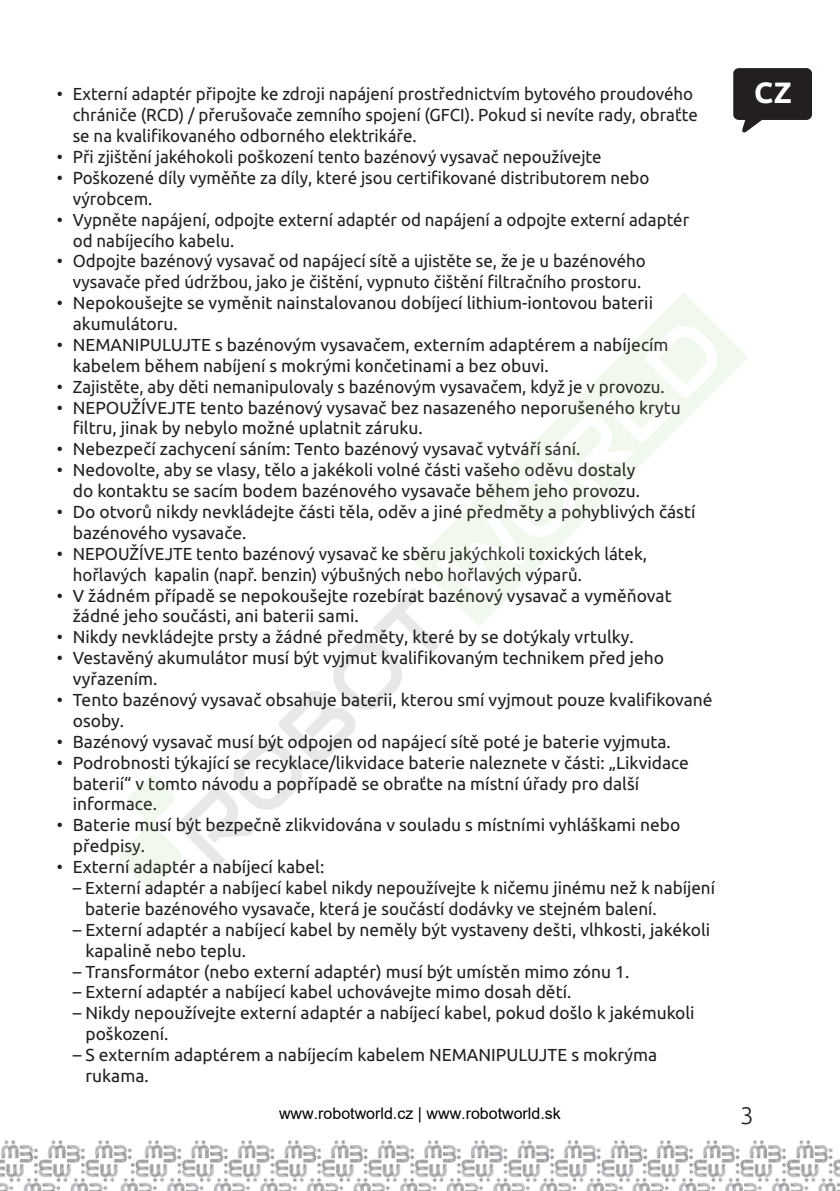
<style>
.page{position:relative;width:840px;height:1191px;background:#fff}
.page>*{position:absolute;margin:0;border:0;box-sizing:border-box;transform-origin:0 0}
.t1{font:700 29.4px "Ubuntu";color:#fff}
.t2{font:300 24px "Ubuntu";color:#231f20}
.t3{font:17.4px/20.8px "Ubuntu";color:#231f20}
.t4{font:16px "Arial";color:#000}
</style>
<div class="page">
<img style="left:159px;top:1140px;width:431px;height:51px">
<img style="left:0;top:1140px;width:159px;height:51px">
<img style="left:590px;top:1140px;width:249px;height:51px">
<svg style="left:733px;top:68px;width:79px;height:65px"></svg>
<svg style="left:660px;top:293px;width:87px;height:85px"></svg>
<svg style="left:119px;top:316px;width:608px;height:572px"></svg>
<p class="t3" style="left:57px;top:83px;width:637px">• Externí adaptér připojte ke zdroji napájení prostřednictvím bytového proudového</p>
<h1 class="t1" style="left:753px;top:75px;width:39px">CZ</h1>
<p class="t3" style="left:73px;top:104px;width:626px">chrániče (RCD) / přerušovače zemního spojení (GFCI). Pokud si nevíte rady, obraťte se na kvalifikovaného odborného elektrikáře.</p>
<p class="t3" style="left:57px;top:146px;width:546px">• Při zjištění jakéhokoli poškození tento bazénový vysavač nepoužívejte</p>
<p class="t3" style="left:73px;top:167px;width:578px;text-indent:-16px">• Poškozené díly vyměňte za díly, které jsou certifikované distributorem nebo výrobcem.</p>
<p class="t3" style="left:73px;top:208px;width:617px;text-indent:-16px">• Vypněte napájení, odpojte externí adaptér od napájení a odpojte externí adaptér od nabíjecího kabelu.</p>
<p class="t3" style="left:57px;top:250px;width:590px;text-align:right">• Odpojte bazénový vysavač od napájecí sítě a ujistěte se, že je u bazénového vysavače před údržbou, jako je čištění, vypnuto čištění filtračního prostoru.</p>
<p class="t3" style="left:73px;top:292px;width:581px;text-indent:-16px">• Nepokoušejte se vyměnit nainstalovanou dobíjecí lithium-iontovou baterii akumulátoru.</p>
<p class="t3" style="left:73px;top:334px;width:597px;text-indent:-16px">• NEMANIPULUJTE s bazénovým vysavačem, externím adaptérem a nabíjecím kabelem během nabíjení s mokrými končetinami a bez obuvi.</p>
<p class="t3" style="left:57px;top:375px;width:609px">• Zajistěte, aby děti nemanipulovaly s bazénovým vysavačem, když je v provozu.</p>
<p class="t3" style="left:73px;top:396px;width:609px;text-indent:-16px">• NEPOUŽÍVEJTE tento bazénový vysavač bez nasazeného neporušeného krytu filtru, jinak by nebylo možné uplatnit záruku.</p>
<p class="t3" style="left:57px;top:438px;width:525px">• Nebezpečí zachycení sáním: Tento bazénový vysavač vytváří sání.</p>
<p class="t3" style="left:57px;top:459px;width:584px;text-align:right">• Nedovolte, aby se vlasy, tělo a jakékoli volné části vašeho oděvu dostaly do kontaktu se sacím bodem bazénového vysavače během jeho provozu.</p>
<p class="t3" style="left:73px;top:501px;width:624px;text-indent:-16px">• Do otvorů nikdy nevkládejte části těla, oděv a jiné předměty a pohyblivých částí bazénového vysavače.</p>
<p class="t3" style="left:73px;top:542px;width:575px;text-indent:-16px">• NEPOUŽÍVEJTE tento bazénový vysavač ke sběru jakýchkoli toxických látek, hořlavých kapalin (např. benzin) výbušných nebo hořlavých výparů.</p>
<p class="t3" style="left:73px;top:584px;width:600px;text-indent:-16px">• V žádném případě se nepokoušejte rozebírat bazénový vysavač a vyměňovat žádné jeho součásti, ani baterii sami.</p>
<p class="t3" style="left:57px;top:626px;width:578px">• Nikdy nevkládejte prsty a žádné předměty, které by se dotýkaly vrtulky.</p>
<p class="t3" style="left:73px;top:647px;width:592px;text-indent:-16px">• Vestavěný akumulátor musí být vyjmut kvalifikovaným technikem před jeho vyřazením.</p>
<p class="t3" style="left:73px;top:689px;width:641px;text-indent:-16px">• Tento bazénový vysavač obsahuje baterii, kterou smí vyjmout pouze kvalifikované osoby.</p>
<p class="t3" style="left:57px;top:730px;width:615px">• Bazénový vysavač musí být odpojen od napájecí sítě poté je baterie vyjmuta.</p>
<p class="t3" style="left:73px;top:751px;width:617px;text-indent:-16px">• Podrobnosti týkající se recyklace/likvidace baterie naleznete v části: „Likvidace baterií“ v tomto návodu a popřípadě se obraťte na místní úřady pro další informace.</p>
<p class="t3" style="left:73px;top:814px;width:608px;text-indent:-16px">• Baterie musí být bezpečně zlikvidována v souladu s místními vyhláškami nebo předpisy.</p>
<p class="t3" style="left:57px;top:856px;width:269px">• Externí adaptér a nabíjecí kabel:</p>
<p class="t3" style="left:85px;top:877px;width:631px;text-indent:-12px">– Externí adaptér a nabíjecí kabel nikdy nepoužívejte k ničemu jinému než k nabíjení baterie bazénového vysavače, která je součástí dodávky ve stejném balení.</p>
<p class="t3" style="left:85px;top:918px;width:626px;text-indent:-13px">– Externí adaptér a nabíjecí kabel by neměly být vystaveny dešti, vlhkosti, jakékoli kapalině nebo teplu.</p>
<p class="t3" style="left:73px;top:960px;width:557px">– Transformátor (nebo externí adaptér) musí být umístěn mimo zónu 1.</p>
<p class="t3" style="left:73px;top:981px;width:500px">– Externí adaptér a nabíjecí kabel uchovávejte mimo dosah dětí.</p>
<p class="t3" style="left:85px;top:1002px;width:610px;text-indent:-13px">– Nikdy nepoužívejte externí adaptér a nabíjecí kabel, pokud došlo k jakémukoli poškození.</p>
<p class="t3" style="left:85px;top:1044px;width:573px;text-indent:-13px">– S externím adaptérem a nabíjecím kabelem NEMANIPULUJTE s mokrýma rukama.</p>
<p class="t4" style="left:279px;top:1102px;width:283px">www.robotworld.cz | www.robotworld.sk</p>
<h2 class="t2" style="left:739px;top:1101px;width:15px">3</h2>
</div>
